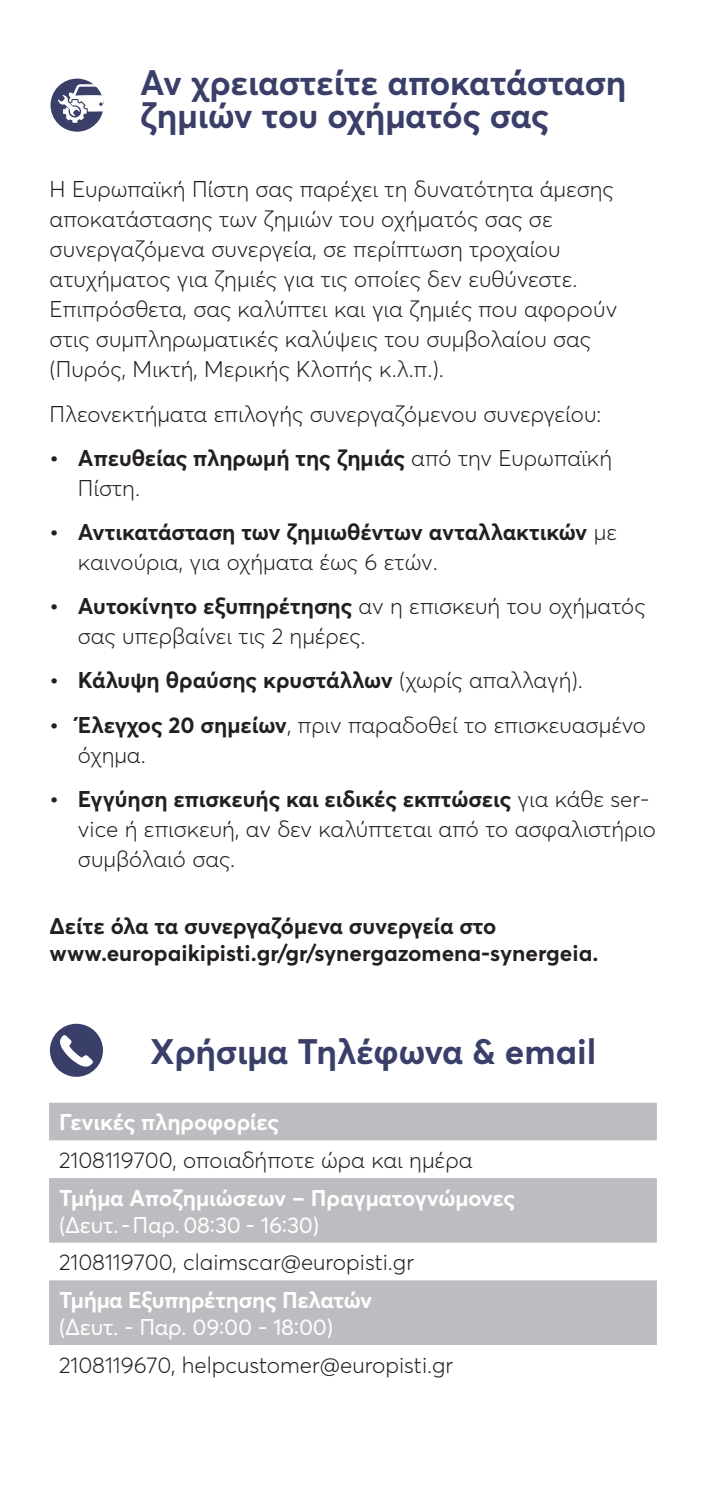
<style>
.page{position:relative;width:709px;height:1489px;background:#fff}
.page>*{position:absolute;margin:0;border:0;box-sizing:border-box;transform-origin:0 0}
.t1{font:700 35px/32.5px "Averta";letter-spacing:-.005em;color:#393f69}
.t2{font:300 22.5px/30px "Averta";color:#231f20}
.t3{font:700 22.5px/30px "Averta";color:#231f20}
.t4{font:700 22.5px "Averta";letter-spacing:-.01em;color:#fff}
.t5{font:22.5px "Averta";letter-spacing:-.01em;color:#fff}
.s1{font-weight:300}
.s2{font-weight:700}
</style>
<div class="page">
<div style="left:50px;top:1023px;width:53px;height:53px;background:#393f69;border-radius:50%"></div>
<div style="left:51px;top:79px;width:53px;height:53px;background:#393f69;border-radius:50%"></div>
<svg style="left:49px;top:1102px;width:608px;height:242px;fill:#bcbdc0"></svg>
<svg style="left:58px;top:84px;width:46px;height:39px"></svg>
<svg style="left:60px;top:1035px;width:33px;height:31px"></svg>
<h1 class="t1" style="left:140px;top:66px;width:487px">Αν χρειαστείτε αποκατάσταση ζημιών του οχήματός σας</h1>
<p class="t2" style="left:50px;top:174px;width:569px">Η Ευρωπαϊκή Πίστη σας παρέχει τη δυνατότητα άμεσης αποκατάστασης των ζημιών του οχήματός σας σε συνεργαζόμενα συνεργεία, σε περίπτωση τροχαίου ατυχήματος για ζημιές για τις οποίες δεν ευθύνεστε.<br>Επιπρόσθετα, σας καλύπτει και για ζημιές που αφορούν στις συμπληρωματικές καλύψεις του συμβολαίου σας (Πυρός, Μικτή, Μερικής Κλοπής κ.λ.π.).</p>
<p class="t2" style="left:50px;top:398px;width:553px">Πλεονεκτήματα επιλογής συνεργαζόμενου συνεργείου:</p>
<p class="t3" style="left:78px;top:442px;width:535px;text-indent:-28px">• Απευθείας πληρωμή της ζημιάς <span class="s1">από την Ευρωπαϊκή<br>Πίστη.</span></p>
<p class="t3" style="left:78px;top:516px;width:540px;text-indent:-28px">• Αντικατάσταση των ζημιωθέντων ανταλλακτικών <span class="s1">με καινούρια, για οχήματα έως 6 ετών.</span></p>
<p class="t2" style="left:78px;top:591px;width:569px;text-indent:-28px"><span class="s2">• Αυτοκίνητο εξυπηρέτησης</span> αν η επισκευή του οχήματός σας υπερβαίνει τις 2 ημέρες.</p>
<p class="t3" style="left:50px;top:665px;width:535px">• Κάλυψη θραύσης κρυστάλλων <span class="s1">(χωρίς απαλλαγή).</span></p>
<p class="t2" style="left:78px;top:709px;width:569px;text-indent:-28px"><span class="s2">• Έλεγχος 20 σημείων</span>, πριν παραδοθεί το επισκευασμένο όχημα.</p>
<p class="t2" style="left:78px;top:783px;width:579px;text-indent:-28px"><span class="s2">• Εγγύηση επισκευής και ειδικές εκπτώσεις</span> για κάθε ser&shy;vice ή επισκευή, αν δεν καλύπτεται από το ασφαλιστήριο συμβόλαιό σας.</p>
<p class="t3" style="left:50px;top:911px;width:550px;line-height:27px">Δείτε όλα τα συνεργαζόμενα συνεργεία στο www.europaikipisti.gr/gr/synergazomena-synergeia.</p>
<h1 class="t1" style="left:150px;top:1034px;width:447px">Χρήσιμα Τηλέφωνα &amp; email</h1>
<p class="t4" style="left:59px;top:1108px;width:221px">Γενικές πληροφορίες</p>
<p class="t2" style="left:59px;top:1144px;width:415px">2108119700, οποιαδήποτε ώρα και ημέρα</p>
<p class="t4" style="left:59px;top:1183px;width:457px">Τμήμα Αποζημιώσεων – Πραγματογνώμονες</p>
<p class="t5" style="left:59px;top:1210px;width:261px">(Δευτ. - Παρ. 08:30 - 16:30)</p>
<p class="t2" style="left:59px;top:1247px;width:356px">2108119700, claimscar@europisti.gr</p>
<p class="t4" style="left:59px;top:1285px;width:315px">Τμήμα Εξυπηρέτησης Πελατών</p>
<p class="t5" style="left:59px;top:1312px;width:276px">(Δευτ. - Παρ. 09:00 - 18:00)</p>
<p class="t2" style="left:59px;top:1349px;width:395px">2108119670, helpcustomer@europisti.gr</p>
</div>
